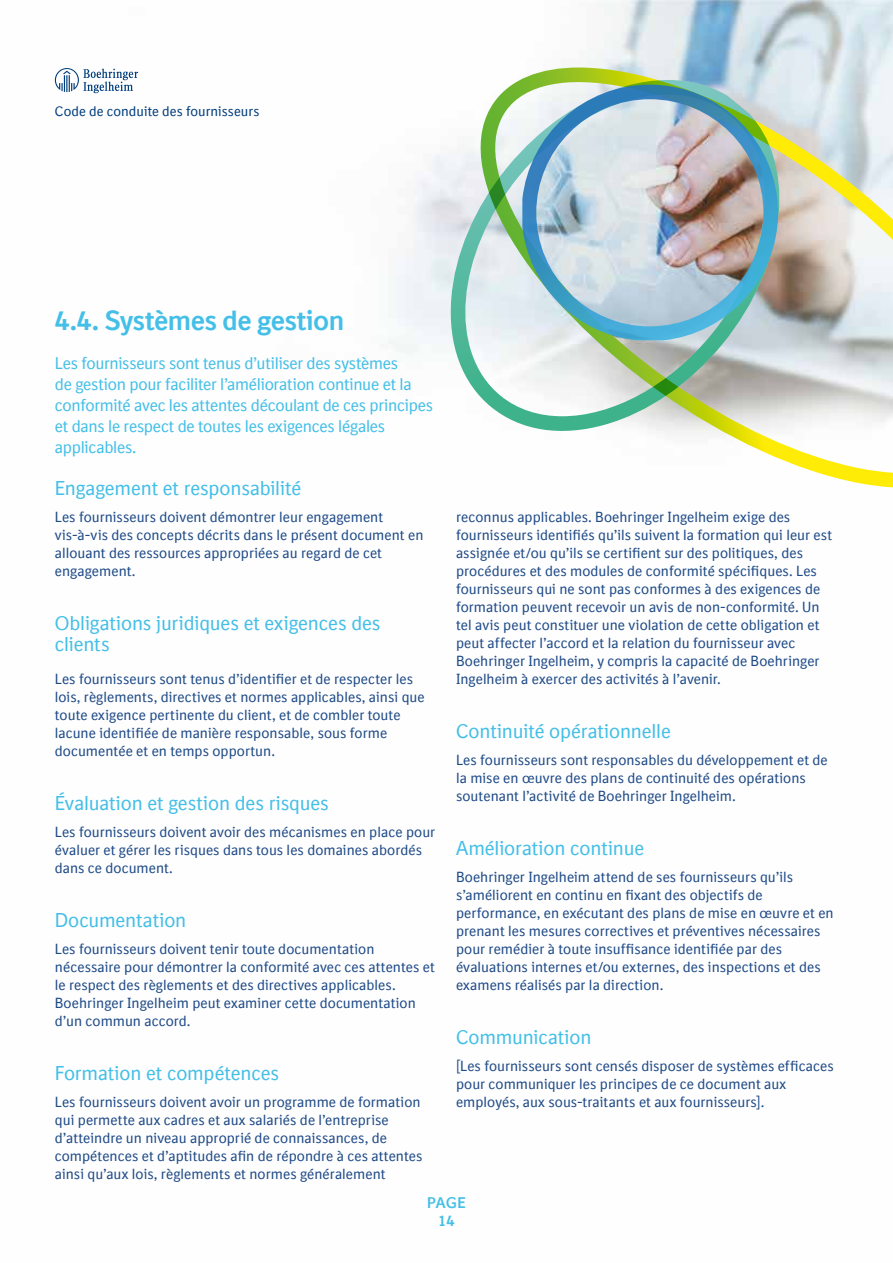
<style>
.page{position:relative;width:893px;height:1263px;background:#fff}
.page>*{position:absolute;margin:0;border:0;box-sizing:border-box;transform-origin:0 0}
.t1{font:700 27px "BI Sans";letter-spacing:-.005em;color:#44bfe8}
.t2{font:19.5px/21px "BI Sans";letter-spacing:-.01em;color:#44bfe8}
.t3{font:16.5px/21px "BI Sans";letter-spacing:-.02em;color:#44bfe8}
.t4{font:700 15px/18px "BI Sans";letter-spacing:.02em;color:#44bfe8;text-align:center}
.t5{font:14.25px/18px "BI Sans";letter-spacing:.005em;color:#1e4a87}
.t6{font:13.5px "BI Sans";letter-spacing:.005em;color:#003d7c}
</style>
<div class="page">
<img style="left:54px;top:0;width:839px;height:488px">
<svg style="left:472px;top:68px;width:421px;height:419px"></svg>
<svg style="left:447px;top:72px;width:336px;height:365px"></svg>
<img style="left:522px;top:85px;width:256px;height:255px">
<svg style="left:55px;top:68px;width:83px;height:25px"></svg>
<p class="t6" style="left:55px;top:103px;width:206px">Code de conduite des fournisseurs</p>
<h1 class="t1" style="left:55px;top:305px;width:291px">4.4. Systèmes de gestion</h1>
<p class="t3" style="left:55px;top:353px;width:380px">Les fournisseurs sont tenus d’utiliser des systèmes<br>de gestion pour faciliter l’amélioration continue et la conformité avec les attentes découlant de ces principes et dans le respect de toutes les exigences légales applicables.</p>
<h2 class="t2" style="left:55px;top:478px;width:248px">Engagement et responsabilité</h2>
<p class="t5" style="left:55px;top:508px;width:370px">Les fournisseurs doivent démontrer leur engagement vis-à-vis des concepts décrits dans le présent document en allouant des ressources appropriées au regard de cet engagement.</p>
<h2 class="t2" style="left:55px;top:613px;width:327px">Obligations juridiques et exigences des clients</h2>
<p class="t5" style="left:55px;top:670px;width:371px">Les fournisseurs sont tenus d’identifier et de respecter les lois, règlements, directives et normes applicables, ainsi que toute exigence pertinente du client, et de combler toute lacune identifiée de manière responsable, sous forme documentée et en temps opportun.</p>
<h2 class="t2" style="left:55px;top:793px;width:276px">Évaluation et gestion des risques</h2>
<p class="t5" style="left:55px;top:823px;width:382px">Les fournisseurs doivent avoir des mécanismes en place pour évaluer et gérer les risques dans tous les domaines abordés dans ce document.</p>
<h2 class="t2" style="left:55px;top:910px;width:133px">Documentation</h2>
<p class="t5" style="left:55px;top:940px;width:382px">Les fournisseurs doivent tenir toute documentation nécessaire pour démontrer la conformité avec ces attentes et le respect des règlements et des directives applicables.<br>Boehringer Ingelheim peut examiner cette documentation d’un commun accord.</p>
<h2 class="t2" style="left:55px;top:1063px;width:226px">Formation et compétences</h2>
<p class="t5" style="left:55px;top:1093px;width:369px">Les fournisseurs doivent avoir un programme de formation qui permette aux cadres et aux salariés de l’entreprise d’atteindre un niveau approprié de connaissances, de compétences et d’aptitudes afin de répondre à ces attentes ainsi qu’aux lois, règlements et normes généralement</p>
<p class="t5" style="left:456px;top:508px;width:378px">reconnus applicables. Boehringer Ingelheim exige des fournisseurs identifiés qu’ils suivent la formation qui leur est assignée et/ou qu’ils se certifient sur des politiques, des procédures et des modules de conformité spécifiques. Les fournisseurs qui ne sont pas conformes à des exigences de formation peuvent recevoir un avis de non-conformité. Un tel avis peut constituer une violation de cette obligation et peut affecter l’accord et la relation du fournisseur avec Boehringer Ingelheim, y compris la capacité de Boehringer Ingelheim à exercer des activités à l’avenir.</p>
<h2 class="t2" style="left:456px;top:721px;width:216px">Continuité opérationnelle</h2>
<p class="t5" style="left:456px;top:751px;width:373px">Les fournisseurs sont responsables du développement et de la mise en œuvre des plans de continuité des opérations soutenant l’activité de Boehringer Ingelheim.</p>
<h2 class="t2" style="left:456px;top:838px;width:190px">Amélioration continue</h2>
<p class="t5" style="left:456px;top:868px;width:379px">Boehringer Ingelheim attend de ses fournisseurs qu’ils s’améliorent en continu en fixant des objectifs de performance, en exécutant des plans de mise en œuvre et en prenant les mesures correctives et préventives nécessaires pour remédier à toute insuffisance identifiée par des évaluations internes et/ou externes, des inspections et des examens réalisés par la direction.</p>
<h2 class="t2" style="left:456px;top:1027px;width:137px">Communication</h2>
<p class="t5" style="left:456px;top:1057px;width:379px">[Les fournisseurs sont censés disposer de systèmes efficaces pour communiquer les principes de ce document aux employés, aux sous-traitants et aux fournisseurs].</p>
<p class="t4" style="left:427px;top:1194px;width:40px">PAGE<br>14</p>
</div>
